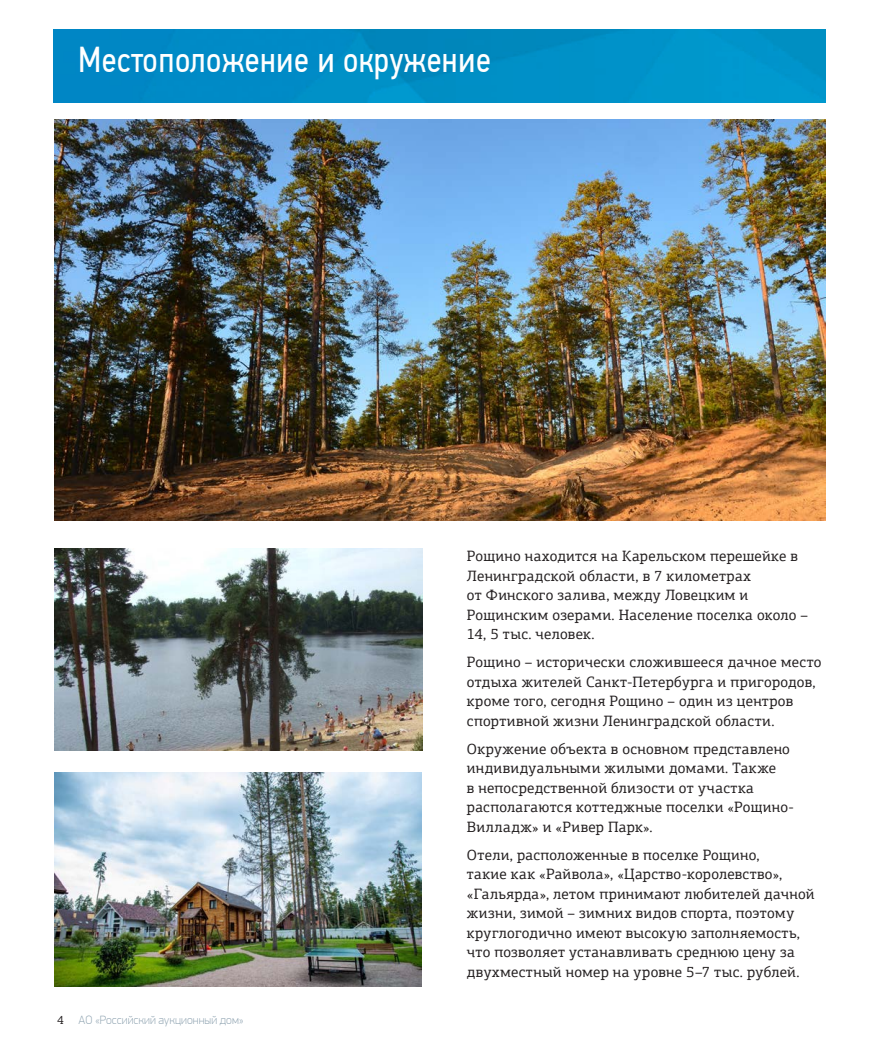
<style>
.page{position:relative;width:893px;height:1063px;background:#fff}
.page>*{position:absolute;margin:0;border:0;box-sizing:border-box;transform-origin:0 0}
.text_basic{font:36px "PF Din Text Cond Pro";letter-spacing:.015em;color:#fff}
.Sidebar_Right_Text{font:15px/19.5px "PF Agora Slab Pro";letter-spacing:.02em;color:#231f20}
.t1{font:100 12px "PF Din Display Pro";letter-spacing:.005em;color:#8ca1af}
.s1{font-family:"PF Agora Slab Pro";font-weight:400;color:#231f20}
</style>
<div class="page">
<img style="left:54px;top:30px;width:772px;height:72px">
<img style="left:54px;top:119px;width:771px;height:401px">
<img style="left:54px;top:549px;width:369px;height:201px">
<img style="left:54px;top:773px;width:367px;height:213px">
<p class="text_basic" style="left:78px;top:38px;width:414px">Местоположение и окружение</p>
<p class="t1" style="left:57px;top:1013px;width:188px"><span class="s1">4</span> АО «Российский аукционный дом»</p>
<p class="Sidebar_Right_Text" style="left:467px;top:546px;width:343px">Рощино находится на Карельском перешейке в Ленинградской области, в 7 километрах<br>от Финского залива, между Ловецким и Рощинским озерами. Население поселка около – 14, 5 тыс. человек.</p>
<p class="Sidebar_Right_Text" style="left:467px;top:652px;width:356px">Рощино – исторически сложившееся дачное место отдыха жителей Санкт-Петербурга и пригородов, кроме того, сегодня Рощино – один из центров спортивной жизни Ленинградской области.</p>
<p class="Sidebar_Right_Text" style="left:467px;top:739px;width:328px">Окружение объекта в основном представлено индивидуальными жилыми домами. Также<br>в непосредственной близости от участка располагаются коттеджные поселки «Рощино-Вилладж» и «Ривер Парк».</p>
<p class="Sidebar_Right_Text" style="left:467px;top:845px;width:349px">Отели, расположенные в поселке Рощино,<br>такие как «Райвола», «Царство-королевство», «Гальярда», летом принимают любителей дачной жизни, зимой – зимних видов спорта, поэтому круглогодично имеют высокую заполняемость, что позволяет устанавливать среднюю цену за двухместный номер на уровне 5–7 тыс. рублей.</p>
</div>
